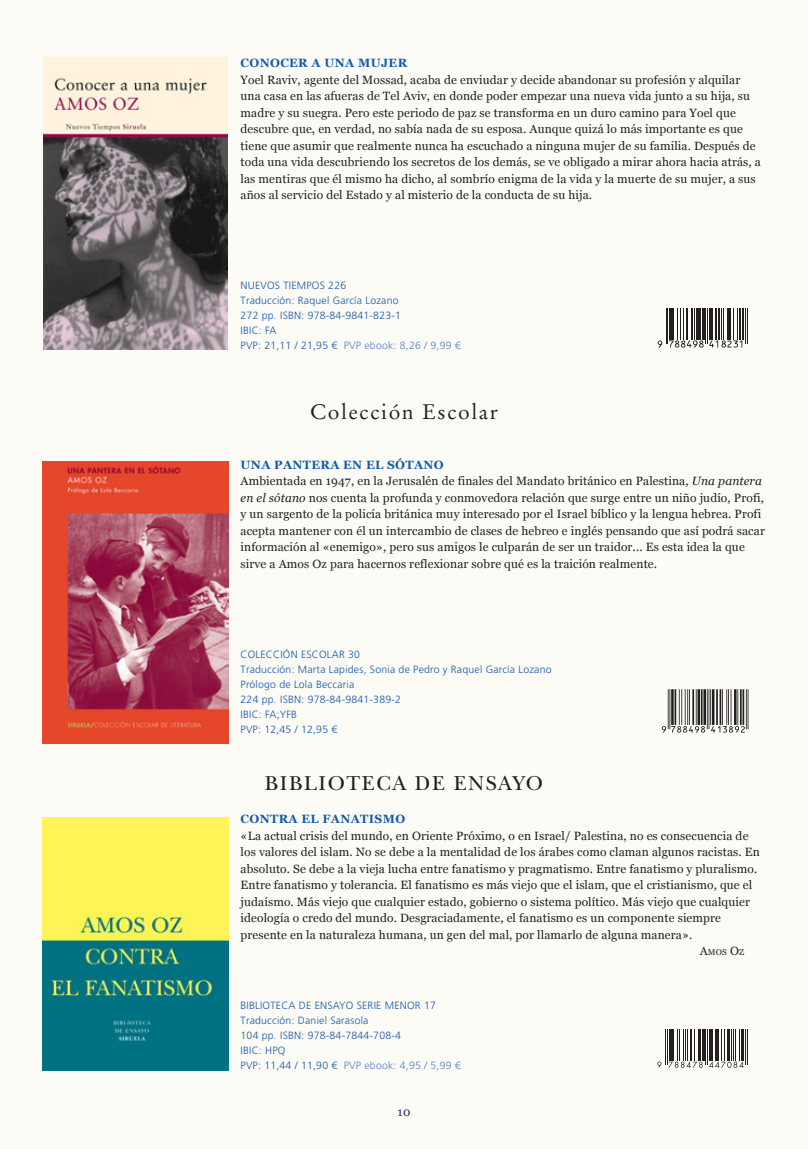
<style>
.page{position:relative;width:808px;height:1149px;background:#fff}
.page>*{position:absolute;margin:0;border:0;box-sizing:border-box;transform-origin:0 0}
.t1{font:21px "New Baskerville";letter-spacing:.075em;color:#231f20}
.t2{font:21px "Stempel Garamond LT Std";letter-spacing:.075em;color:#231f20}
.Sinopsis{font:12px/16.5px "Georgia";letter-spacing:.01em;color:#231f20}
.CAPITULAR{font:700 12px "Georgia";letter-spacing:.03em;color:#1559a9}
.t3{font:12px "Georgia";color:#2b296c}
.Datos{font:300 10.5px/15px "Frutiger LT Std";letter-spacing:.02em;color:#1559a9}
.Sinopsis-2{font:8.4px "Georgia";color:#231f20}
.s1{color:#5382c2}
.s2{font-style:italic}
.s3{font-size:12px}
</style>
<div class="page">
<div style="left:0;top:0;width:808px;height:1148px;background:#fcfbf6"></div>
<img style="left:43px;top:57px;width:185px;height:292px">
<svg style="left:657px;top:340px;width:5px;height:7px"></svg>
<hr style="left:666px;top:308px;width:1px;height:35px;background:#231f20">
<hr style="left:667px;top:308px;width:1px;height:35px;background:#231f20">
<hr style="left:669px;top:308px;width:3px;height:31px;background:#231f20">
<hr style="left:672px;top:308px;width:2px;height:31px;background:#231f20">
<hr style="left:677px;top:308px;width:1px;height:31px;background:#231f20">
<hr style="left:680px;top:308px;width:1px;height:31px;background:#231f20">
<hr style="left:683px;top:308px;width:1px;height:31px;background:#231f20">
<hr style="left:686px;top:308px;width:1px;height:31px;background:#231f20">
<hr style="left:687px;top:308px;width:1px;height:31px;background:#231f20">
<hr style="left:691px;top:308px;width:1px;height:31px;background:#231f20">
<hr style="left:694px;top:308px;width:1px;height:31px;background:#231f20">
<hr style="left:696px;top:308px;width:2px;height:31px;background:#231f20">
<hr style="left:699px;top:308px;width:2px;height:31px;background:#231f20">
<hr style="left:702px;top:308px;width:2px;height:31px;background:#231f20">
<hr style="left:705px;top:308px;width:1px;height:35px;background:#231f20">
<hr style="left:707px;top:308px;width:1px;height:35px;background:#231f20">
<hr style="left:709px;top:308px;width:1px;height:31px;background:#231f20">
<hr style="left:710px;top:308px;width:3px;height:31px;background:#231f20">
<hr style="left:715px;top:308px;width:2px;height:31px;background:#231f20">
<hr style="left:718px;top:308px;width:2px;height:31px;background:#231f20">
<hr style="left:721px;top:308px;width:1px;height:31px;background:#231f20">
<hr style="left:723px;top:308px;width:1px;height:31px;background:#231f20">
<hr style="left:727px;top:308px;width:2px;height:31px;background:#231f20">
<hr style="left:729px;top:308px;width:2px;height:31px;background:#231f20">
<hr style="left:733px;top:308px;width:1px;height:31px;background:#231f20">
<hr style="left:737px;top:308px;width:1px;height:31px;background:#231f20">
<svg style="left:669px;top:340px;width:73px;height:7px"></svg>
<hr style="left:739px;top:308px;width:2px;height:31px;background:#231f20">
<hr style="left:742px;top:308px;width:2px;height:31px;background:#231f20">
<hr style="left:745px;top:308px;width:1px;height:35px;background:#231f20">
<hr style="left:747px;top:308px;width:1px;height:35px;background:#231f20">
<img style="left:43px;top:461px;width:186px;height:282px">
<svg style="left:662px;top:689px;width:86px;height:43px"></svg>
<img style="left:43px;top:817px;width:186px;height:253px">
<svg style="left:657px;top:1061px;width:4px;height:6px"></svg>
<hr style="left:665px;top:1029px;width:1px;height:35px;background:#231f20">
<hr style="left:667px;top:1029px;width:1px;height:35px;background:#231f20">
<hr style="left:669px;top:1029px;width:3px;height:31px;background:#231f20">
<hr style="left:672px;top:1029px;width:2px;height:31px;background:#231f20">
<hr style="left:677px;top:1029px;width:1px;height:31px;background:#231f20">
<hr style="left:679px;top:1029px;width:1px;height:31px;background:#231f20">
<hr style="left:683px;top:1029px;width:1px;height:31px;background:#231f20">
<hr style="left:685px;top:1029px;width:1px;height:31px;background:#231f20">
<hr style="left:687px;top:1029px;width:1px;height:31px;background:#231f20">
<hr style="left:691px;top:1029px;width:1px;height:31px;background:#231f20">
<hr style="left:694px;top:1029px;width:1px;height:31px;background:#231f20">
<hr style="left:698px;top:1029px;width:1px;height:31px;background:#231f20">
<svg style="left:668px;top:1061px;width:35px;height:6px"></svg>
<hr style="left:699px;top:1029px;width:2px;height:31px;background:#231f20">
<hr style="left:702px;top:1029px;width:2px;height:31px;background:#231f20">
<hr style="left:705px;top:1029px;width:1px;height:35px;background:#231f20">
<hr style="left:707px;top:1029px;width:1px;height:35px;background:#231f20">
<hr style="left:709px;top:1029px;width:1px;height:31px;background:#231f20">
<hr style="left:710px;top:1029px;width:3px;height:31px;background:#231f20">
<hr style="left:715px;top:1029px;width:1px;height:31px;background:#231f20">
<hr style="left:716px;top:1029px;width:3px;height:31px;background:#231f20">
<hr style="left:721px;top:1029px;width:1px;height:31px;background:#231f20">
<hr style="left:724px;top:1029px;width:1px;height:31px;background:#231f20">
<hr style="left:727px;top:1029px;width:2px;height:31px;background:#231f20">
<hr style="left:731px;top:1029px;width:1px;height:31px;background:#231f20">
<hr style="left:733px;top:1029px;width:1px;height:31px;background:#231f20">
<hr style="left:735px;top:1029px;width:1px;height:31px;background:#231f20">
<svg style="left:709px;top:1061px;width:34px;height:6px"></svg>
<hr style="left:739px;top:1029px;width:1px;height:31px;background:#231f20">
<hr style="left:741px;top:1029px;width:2px;height:31px;background:#231f20">
<hr style="left:745px;top:1029px;width:1px;height:35px;background:#231f20">
<hr style="left:747px;top:1029px;width:1px;height:35px;background:#231f20">
<p class="CAPITULAR" style="left:241px;top:54px;width:168px">CONOCER A UNA MUJER</p>
<p class="Sinopsis" style="left:241px;top:71px;width:522px">Yoel Raviv, agente del Mossad, acaba de enviudar y decide abandonar su profesión y alquilar una casa en las afueras de Tel Aviv, en donde poder empezar una nueva vida junto a su hija, su madre y su suegra. Pero este periodo de paz se transforma en un duro camino para Yoel que descubre que, en verdad, no sabía nada de su esposa. Aunque quizá lo más importante es que tiene que asumir que realmente nunca ha escuchado a ninguna mujer de su familia. Después de toda una vida descubriendo los secretos de los demás, se ve obligado a mirar ahora hacia atrás, a las mentiras que él mismo ha dicho, al sombrío enigma de la vida y la muerte de su mujer, a sus años al servicio del Estado y al misterio de la conducta de su hija.</p>
<p class="Datos" style="left:241px;top:277px;width:107px">NUEVOS TIEMPOS 226</p>
<p class="Datos" style="left:241px;top:292px;width:222px">Traducción: Raquel García Lozano<br>272 pp. ISBN: 978-84-9841-823-1<br>IBIC: FA<br>PVP: 21,11 / 21,95 € <span class="s1">PVP ebook: 8,26 / 9,99 €</span></p>
<p class="t2" style="left:310px;top:399px;width:189px">Colección Escolar</p>
<p class="CAPITULAR" style="left:241px;top:455px;width:205px">UNA PANTERA EN EL SÓTANO</p>
<p class="Sinopsis" style="left:241px;top:472px;width:526px">Ambientada en 1947, en la Jerusalén de finales del Mandato británico en Palestina, <span class="s2">Una pantera en el sótano</span> nos cuenta la profunda y conmovedora relación que surge entre un niño judío, Profi, y un sargento de la policía británica muy interesado por el Israel bíblico y la lengua hebrea. Profi acepta mantener con él un intercambio de clases de hebreo e inglés pensando que así podrá sacar información al «enemigo», pero sus amigos le culparán de ser un traidor... Es esta idea la que sirve a Amos Oz para hacernos reflexionar sobre qué es la traición realmente.</p>
<p class="Datos" style="left:241px;top:646px;width:121px">COLECCIÓN ESCOLAR 30</p>
<p class="Datos" style="left:241px;top:661px;width:312px">Traducción: Marta Lapides, Sonia de Pedro y Raquel García Lozano<br>Prólogo de Lola Beccaria</p>
<p class="Datos" style="left:241px;top:691px;width:162px">224 pp. ISBN: 978-84-9841-389-2<br>IBIC: FA;YFB<br>PVP: 12,45 / 12,95 €</p>
<p class="t1" style="left:265px;top:770px;width:280px">BIBLIOTECA DE ENSAYO</p>
<p class="CAPITULAR" style="left:241px;top:809px;width:166px">CONTRA EL FANATISMO</p>
<p class="Sinopsis" style="left:241px;top:826px;width:521px">«La actual crisis del mundo, en Oriente Próximo, o en Israel/ Palestina, no es consecuencia de los valores del islam. No se debe a la mentalidad de los árabes como claman algunos racistas. En absoluto. Se debe a la vieja lucha entre fanatismo y pragmatismo. Entre fanatismo y pluralismo.<br>Entre fanatismo y tolerancia. El fanatismo es más viejo que el islam, que el cristianismo, que el judaísmo. Más viejo que cualquier estado, gobierno o sistema político. Más viejo que cualquier ideología o credo del mundo. Desgraciadamente, el fanatismo es un componente siempre presente en la naturaleza humana, un gen del mal, por llamarlo de alguna manera».</p>
<p class="Sinopsis-2" style="left:700px;top:945px;width:46px"><span class="s3">A</span>MOS <span class="s3">O</span>Z</p>
<p class="Datos" style="left:241px;top:997px;width:197px">BIBLIOTECA DE ENSAYO SERIE MENOR 17</p>
<p class="Datos" style="left:241px;top:1012px;width:162px">Traducción: Daniel Sarasola<br>104 pp. ISBN: 978-84-7844-708-4</p>
<p class="Datos" style="left:241px;top:1042px;width:222px">IBIC: HPQ<br>PVP: 11,44 / 11,90 € <span class="s1">PVP ebook: 4,95 / 5,99 €</span></p>
<p class="t3" style="left:397px;top:1102px;width:15px">10</p>
</div>
